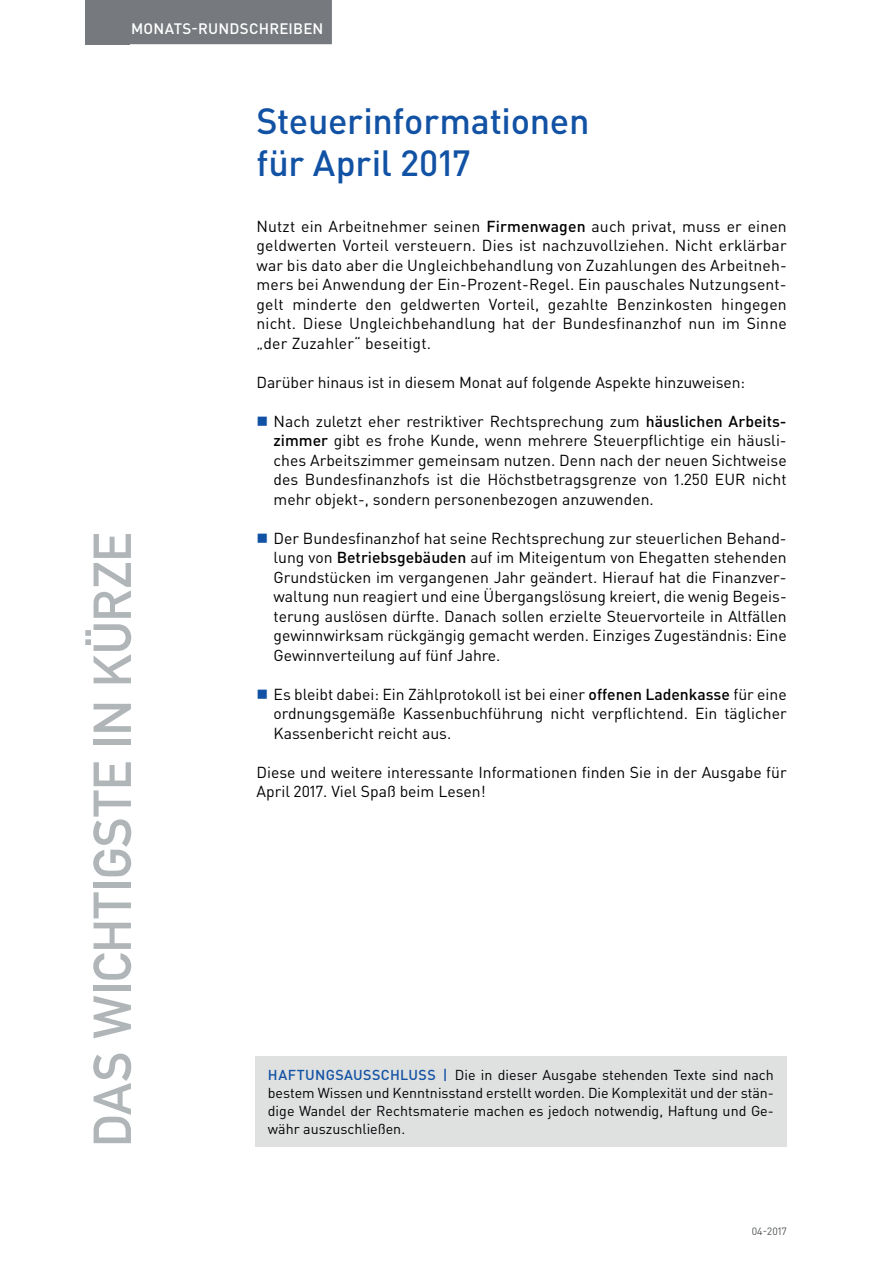
<style>
.page{position:relative;width:893px;height:1263px;background:#fff}
.page>*{position:absolute;margin:0;border:0;box-sizing:border-box;transform-origin:0 0}
.t1{font:52.5px "DIN Mittelschrift Std";color:#b0b5b8}
.t2{font:500 36px/42px "DIN Pro";letter-spacing:-.01em;color:#1252a4}
.t3{font:15.75px/19.5px "DIN Pro";color:#000002;text-align:justify}
.t4{font:500 15px "DIN Pro";letter-spacing:.015em;color:#fff}
.t5{font:14.25px/18px "DIN Pro";color:#000002;text-align:justify}
.t6{font:10.5px "DIN Pro";color:#505457}
.s1{font-weight:500}
.s2{font-weight:500;color:#1252a4}
</style>
<div class="page">
<div style="left:85px;top:0;width:45px;height:44px;background:#767a7e"></div>
<div style="left:122px;top:0;width:210px;height:44px;background:#767a7e"></div>
<div style="left:255px;top:1057px;width:532px;height:90px;background:#dfe1e1"></div>
<p class="t4" style="left:131px;top:18px;width:194px">MONATS-RUNDSCHREIBEN</p>
<h1 class="t1" style="left:82px;top:1147px;width:616px;rotate:-90deg">DAS WICHTIGSTE IN KÜRZE</h1>
<h2 class="t2" style="left:257px;top:99px;width:334px">Steuerinformationen für April 2017</h2>
<p class="t3" style="left:257px;top:216px;width:532px">Nutzt ein Arbeitnehmer seinen <span class="s1">Firmenwagen</span> auch privat, muss er einen geldwerten Vorteil versteuern. Dies ist nachzuvollziehen. Nicht erklärbar war bis dato aber die Ungleichbehandlung von Zuzahlungen des Arbeitneh&shy;mers bei Anwendung der Ein-Prozent-Regel. Ein pauschales Nutzungsent&shy;gelt minderte den geldwerten Vorteil, gezahlte Benzinkosten hingegen nicht. Diese Ungleichbehandlung hat der Bundesfinanzhof nun im Sinne „der Zuzahler“ beseitigt.</p>
<p class="t3" style="left:257px;top:372px;width:490px">Darüber hinaus ist in diesem Monat auf folgende Aspekte hinzuweisen:</p>
<p class="t3" style="left:274px;top:411px;width:515px">Nach zuletzt eher restriktiver Rechtsprechung zum <span class="s1">häuslichen Arbeits&shy;zimmer</span> gibt es frohe Kunde, wenn mehrere Steuerpflichtige ein häusli&shy;ches Arbeitszimmer gemeinsam nutzen. Denn nach der neuen Sichtweise des Bundesfinanzhofs ist die Höchstbetragsgrenze von 1.250 EUR nicht mehr objekt-, sondern personenbezogen anzuwenden.</p>
<p class="t3" style="left:274px;top:528px;width:515px">Der Bundesfinanzhof hat seine Rechtsprechung zur steuerlichen Behand&shy;lung von <span class="s1">Betriebsgebäuden</span> auf im Miteigentum von Ehegatten stehenden Grundstücken im vergangenen Jahr geändert. Hierauf hat die Finanzver&shy;waltung nun reagiert und eine Übergangslösung kreiert, die wenig Begeis&shy;terung auslösen dürfte. Danach sollen erzielte Steuervorteile in Altfällen gewinnwirksam rückgängig gemacht werden. Einziges Zugeständnis: Eine Gewinnverteilung auf fünf Jahre.</p>
<p class="t3" style="left:274px;top:684px;width:515px">Es bleibt dabei: Ein Zählprotokoll ist bei einer <span class="s1">offenen Ladenkasse</span> für eine ordnungsgemäße Kassenbuchführung nicht verpflichtend. Ein täglicher Kassenbericht reicht aus.</p>
<p class="t3" style="left:257px;top:762px;width:532px">Diese und weitere interessante Informationen finden Sie in der Ausgabe für<br>April 2017. Viel Spaß beim Lesen!</p>
<p class="t5" style="left:268px;top:1065px;width:508px"><span class="s2">HAFTUNGSAUSSCHLUSS |</span> Die in dieser Ausgabe stehenden Texte sind nach bestem Wissen und Kenntnisstand erstellt worden. Die Komplexität und der stän&shy;dige Wandel der Rechtsmaterie machen es jedoch notwendig, Haftung und Ge&shy;währ auszuschließen.</p>
<p class="t6" style="left:752px;top:1224px;width:36px">04-2017</p>
</div>
